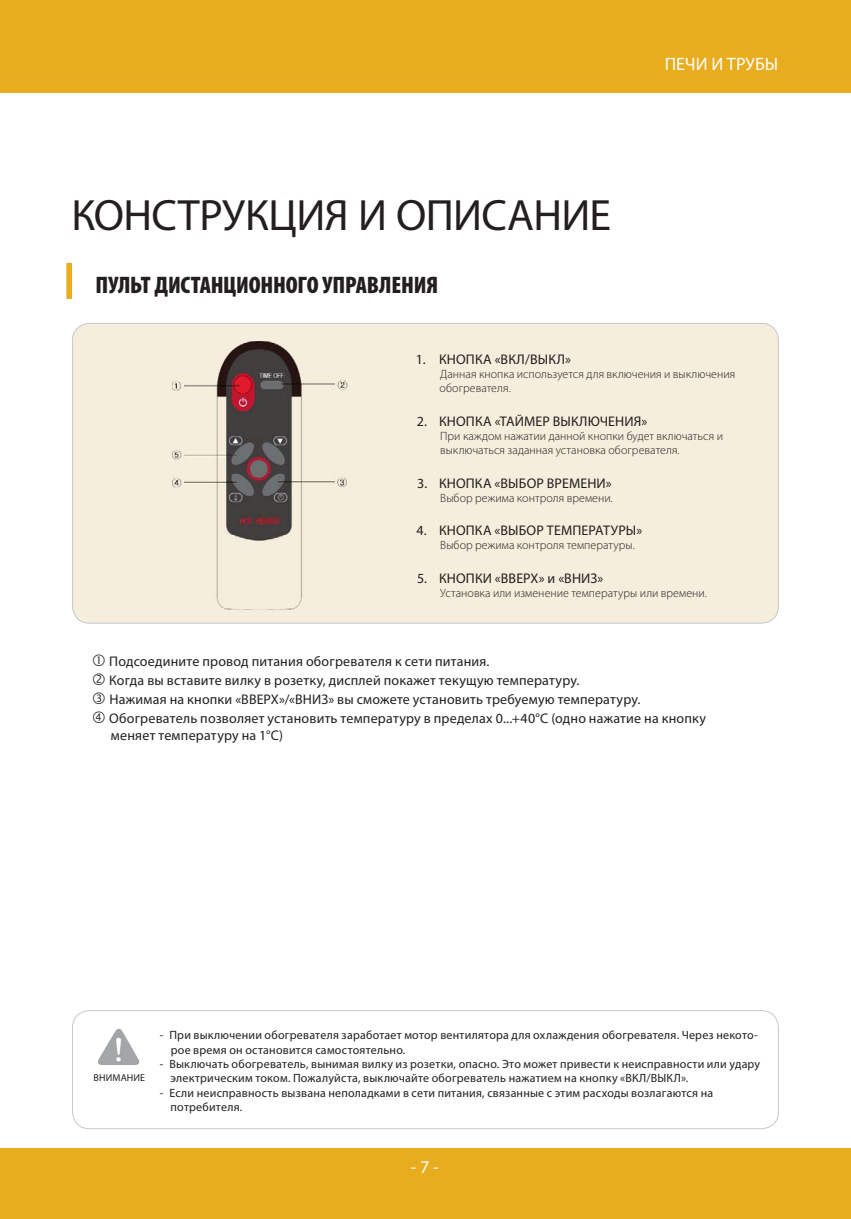
<style>
.page{position:relative;width:851px;height:1219px;background:#fff}
.page>*{position:absolute;margin:0;border:0;box-sizing:border-box;transform-origin:0 0}
.t1{font:44px "Myriad Pro";letter-spacing:-.015em;color:#231f20}
.t2{font:900 condensed 24px "Myriad Pro";letter-spacing:-.01em;color:#231f20}
.t3{font:18px "Myriad Pro";color:#fff}
.t4{font:14px/19.2px "Myriad Pro";letter-spacing:.015em;color:#231f20}
.t5{font:12px/14.4px "Myriad Pro";letter-spacing:.02em;color:#231f20}
.t6{font:300 12px/14px "Myriad Pro";letter-spacing:.005em;color:#231f20}
.t7{font:10px "Myriad Pro";letter-spacing:.01em;color:#231f20}
</style>
<div class="page">
<div style="left:0;top:1148px;width:850px;height:71px;background:#e8ac1f"></div>
<div style="left:0;top:0;width:850px;height:92px;background:#e8ac1f"></div>
<div style="left:72px;top:1010px;width:706px;height:119px;border:1px solid #c6c8ca;border-radius:17px"></div>
<div style="left:73px;top:323px;width:705px;height:300px;background:#f5eedd;border-radius:17px"></div>
<img style="left:172px;top:342px;width:175px;height:267px">
<img style="left:98px;top:1029px;width:41px;height:36px">
<h1 class="t1" style="left:71px;top:199px;width:541px">КОНСТРУКЦИЯ И ОПИСАНИЕ</h1>
<h2 class="t2" style="left:95px;top:276px;width:344px">ПУЛЬТ ДИСТАНЦИОННОГО УПРАВЛЕНИЯ</h2>
<p class="t3" style="left:664px;top:57px;width:115px">ПЕЧИ И ТРУБЫ</p>
<p class="t4" style="left:416px;top:351px;width:156px">1. КНОПКА «ВКЛ/ВЫКЛ»</p>
<p class="t6" style="left:439px;top:368px;width:297px">Данная кнопка используется для включения и выключения обогревателя.</p>
<p class="t4" style="left:417px;top:413px;width:232px">2. КНОПКА «ТАЙМЕР ВЫКЛЮЧЕНИЯ»</p>
<p class="t6" style="left:440px;top:430px;width:284px">При каждом нажатии данной кнопки будет включаться и выключаться заданная установка обогревателя.</p>
<p class="t4" style="left:417px;top:475px;width:196px">3. КНОПКА «ВЫБОР ВРЕМЕНИ»</p>
<p class="t6" style="left:440px;top:492px;width:174px">Выбор режима контроля времени.</p>
<p class="t4" style="left:416px;top:522px;width:227px">4. КНОПКА «ВЫБОР ТЕМПЕРАТУРЫ»</p>
<p class="t6" style="left:440px;top:539px;width:196px">Выбор режима контроля температуры.</p>
<p class="t4" style="left:417px;top:570px;width:188px">5. КНОПКИ «ВВЕРХ» и «ВНИЗ»</p>
<p class="t6" style="left:440px;top:587px;width:268px">Установка или изменение температуры или времени.</p>
<p class="t4" style="left:109px;top:653px;width:598px">Подсоедините провод питания обогревателя к сети питания.<br>Когда вы вставите вилку в розетку, дисплей покажет текущую температуру.<br>Нажимая на кнопки «ВВЕРХ»/«ВНИЗ» вы сможете установить требуемую температуру.<br>Обогреватель позволяет установить температуру в пределах 0...+40°C (одно нажатие на кнопку</p>
<p class="t4" style="left:111px;top:727px;width:174px">меняет температуру на 1°C)</p>
<p class="t7" style="left:94px;top:1074px;width:53px">ВНИМАНИЕ</p>
<p class="t5" style="left:171px;top:1029px;width:588px;text-indent:-11px">- При выключении обогревателя заработает мотор вентилятора для охлаждения обогревателя. Через некото&shy;рое время он остановится самостоятельно.</p>
<p class="t5" style="left:170px;top:1058px;width:591px;text-indent:-10px">- Выключать обогреватель, вынимая вилку из розетки, опасно. Это может привести к неисправности или удару электрическим током. Пожалуйста, выключайте обогреватель нажатием на кнопку «ВКЛ/ВЫКЛ».</p>
<p class="t5" style="left:170px;top:1087px;width:544px;text-indent:-11px">- Если неисправность вызвана неполадками в сети питания, связанные с этим расходы возлагаются на потребителя.</p>
<p class="t3" style="left:411px;top:1160px;width:29px">- 7 -</p>
</div>
